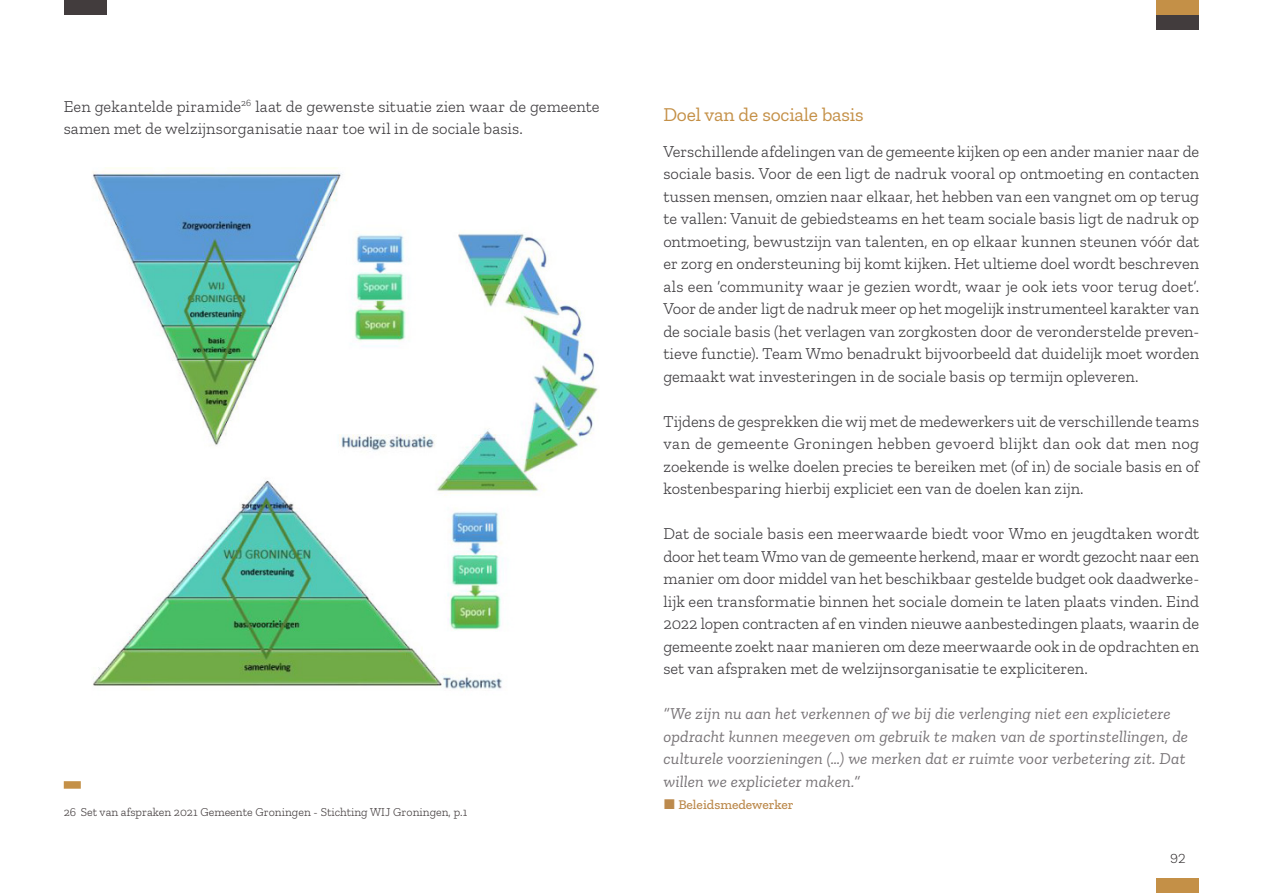
<style>
.page{position:relative;width:1263px;height:893px;background:#fff}
.page>*{position:absolute;margin:0;border:0;box-sizing:border-box;transform-origin:0 0}
._2e_onderverdeling{font:19.5px "Zilla Slab";letter-spacing:-.01em;color:#c49047}
.Brood{font:300 16.5px/22.5px "Zilla Slab";color:#3d3b3e;text-align:justify}
.t1{font:italic 16.5px/22.5px "Zilla Slab";letter-spacing:.01em;color:#777376}
.t2{font:500 13.5px "Zilla Slab";color:#bc8a4d}
.t3{font:300 13.5px "Work Sans";color:#231f20}
.Voetnoot{font:300 12px "Zilla Slab";color:#423c3d}
</style>
<div class="page">
<div style="left:64px;top:781px;width:17px;height:8px;background:#c49047"></div>
<img style="left:93px;top:168px;width:506px;height:523px">
<div style="left:1157px;top:879px;width:42px;height:14px;background:#c49047"></div>
<div style="left:64px;top:0;width:42px;height:15px;background:#423c3d"></div>
<div style="left:1157px;top:0;width:42px;height:15px;background:#c49047"></div>
<div style="left:1157px;top:15px;width:42px;height:15px;background:#423c3d"></div>
<p class="Brood" style="left:64px;top:95px;width:537px">Een gekantelde piramide<sup>26</sup> laat de gewenste situatie zien waar de gemeente samen met de welzijnsorganisatie naar toe wil in de sociale basis.</p>
<p class="Voetnoot" style="left:64px;top:806px;width:405px">26 Set van afspraken 2021 Gemeente Groningen - Stichting WIJ Groningen, p.1</p>
<p class="_2e_onderverdeling" style="left:663px;top:104px;width:202px">Doel van de sociale basis</p>
<p class="Brood" style="left:663px;top:140px;width:537px">Verschillende afdelingen van de gemeente kijken op een ander manier naar de sociale basis. Voor de een ligt de nadruk vooral op ontmoeting en contacten tussen mensen, omzien naar elkaar, het hebben van een vangnet om op terug te vallen: Vanuit de gebiedsteams en het team sociale basis ligt de nadruk op ontmoeting, bewustzijn van talenten, en op elkaar kunnen steunen vóór dat er zorg en ondersteuning bij komt kijken. Het ultieme doel wordt beschreven als een ‘community waar je gezien wordt, waar je ook iets voor terug doet’.<br>Voor de ander ligt de nadruk meer op het mogelijk instrumenteel karakter van de sociale basis (het verlagen van zorgkosten door de veronderstelde preven&shy;tieve functie). Team Wmo benadrukt bijvoorbeeld dat duidelijk moet worden gemaakt wat investeringen in de sociale basis op termijn opleveren.</p>
<p class="Brood" style="left:663px;top:410px;width:537px">Tijdens de gesprekken die wij met de medewerkers uit de verschillende teams van de gemeente Groningen hebben gevoerd blijkt dan ook dat men nog zoekende is welke doelen precies te bereiken met (of in) de sociale basis en of kostenbesparing hierbij expliciet een van de doelen kan zijn.</p>
<p class="Brood" style="left:663px;top:523px;width:537px">Dat de sociale basis een meerwaarde biedt voor Wmo en jeugdtaken wordt door het team Wmo van de gemeente herkend, maar er wordt gezocht naar een manier om door middel van het beschikbaar gestelde budget ook daadwerke&shy;lijk een transformatie binnen het sociale domein te laten plaats vinden. Eind 2022 lopen contracten af en vinden nieuwe aanbestedingen plaats, waarin de gemeente zoekt naar manieren om deze meerwaarde ook in de opdrachten en set van afspraken met de welzijnsorganisatie te expliciteren.</p>
<p class="t1" style="left:663px;top:703px;width:526px">“We zijn nu aan het verkennen of we bij die verlenging niet een explicietere opdracht kunnen meegeven om gebruik te maken van de sportinstellingen, de culturele voorzieningen (…) we merken dat er ruimte voor verbetering zit. Dat willen we explicieter maken.”</p>
<p class="t2" style="left:678px;top:797px;width:117px">Beleidsmedewerker</p>
<p class="t3" style="left:1170px;top:848px;width:17px">92</p>
</div>
